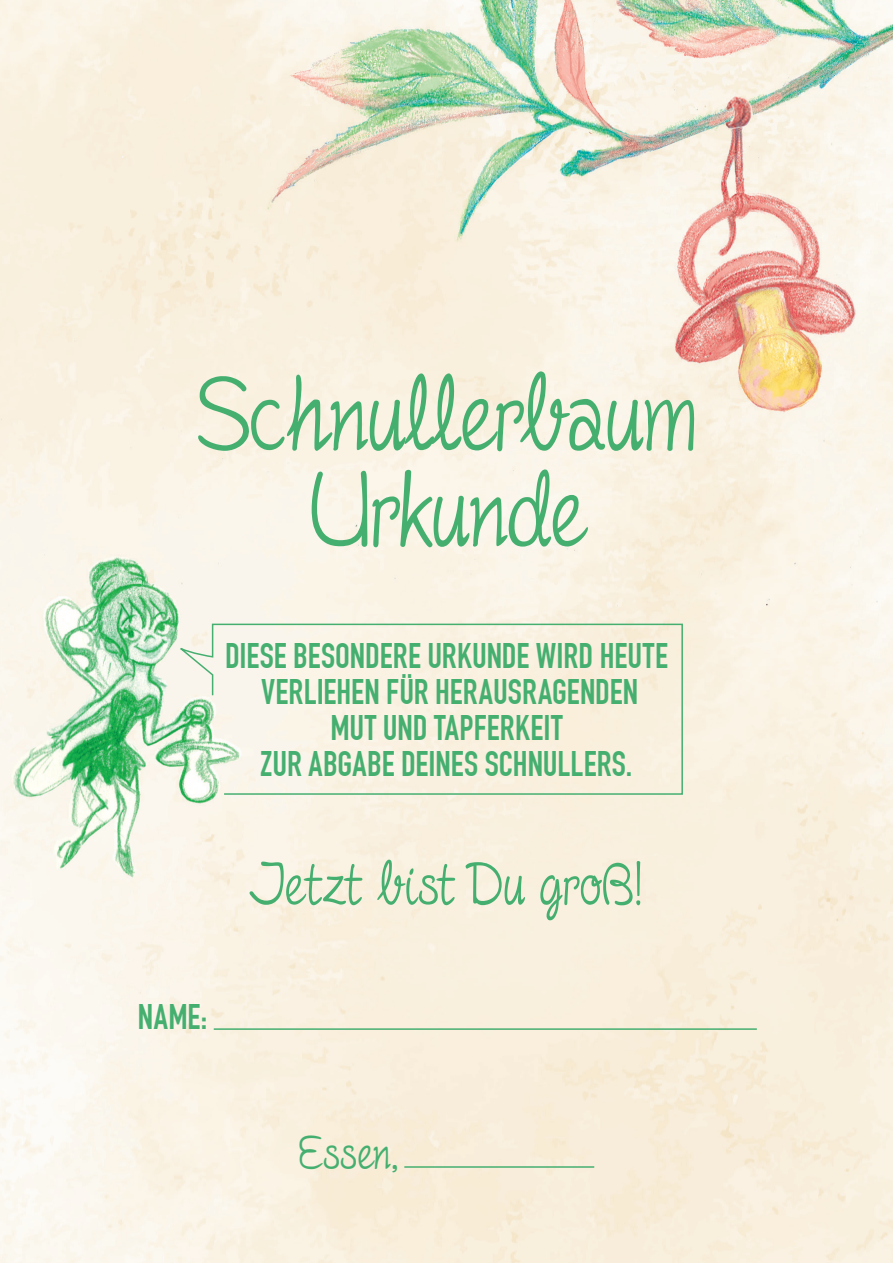
<style>
.page{position:relative;width:893px;height:1263px;background:#fff}
.page>*{position:absolute;margin:0;border:0;box-sizing:border-box;transform-origin:0 0}
.t1{font:118.5px "Fineliner Script";letter-spacing:.01em;color:#45af70;scale:.89 1}
.t2{font:67.5px "Fineliner Script";letter-spacing:.025em;color:#45af70;scale:.89 1}
.t3{font:54px "Fineliner Script";letter-spacing:.025em;color:#45af70;scale:.89 1}
.t4{font:700 34.8px/36px "DIN Condensed";letter-spacing:.005em;color:#45af70;text-align:center}
</style>
<div class="page">
<img style="left:0;top:0;width:893px;height:1263px">
<hr style="left:214px;top:1028px;width:543px;height:2px;background:#45af70">
<hr style="left:404px;top:1166px;width:190px;height:2px;background:#45af70">
<svg style="left:171px;top:623px;width:513px;height:172px;background:#f2efde"></svg>
<p class="t1" style="left:198px;top:351px;width:560px">Schnullerbaum</p>
<p class="t1" style="left:309px;top:447px;width:309px">Urkunde</p>
<p class="t4" style="left:225px;top:638px;width:444px">DIESE BESONDERE URKUNDE WIRD HEUTE</p>
<p class="t4" style="left:261px;top:674px;width:379px">VERLIEHEN FÜR HERAUSRAGENDEN<br>MUT UND TAPFERKEIT<br>ZUR ABGABE DEINES SCHNULLERS.</p>
<p class="t4" style="left:138px;top:999px;width:71px">NAME:</p>
<p class="t2" style="left:249px;top:848px;width:444px">Jetzt bist Du groß!</p>
<p class="t3" style="left:299px;top:1124px;width:113px">Essen,</p>
</div>
